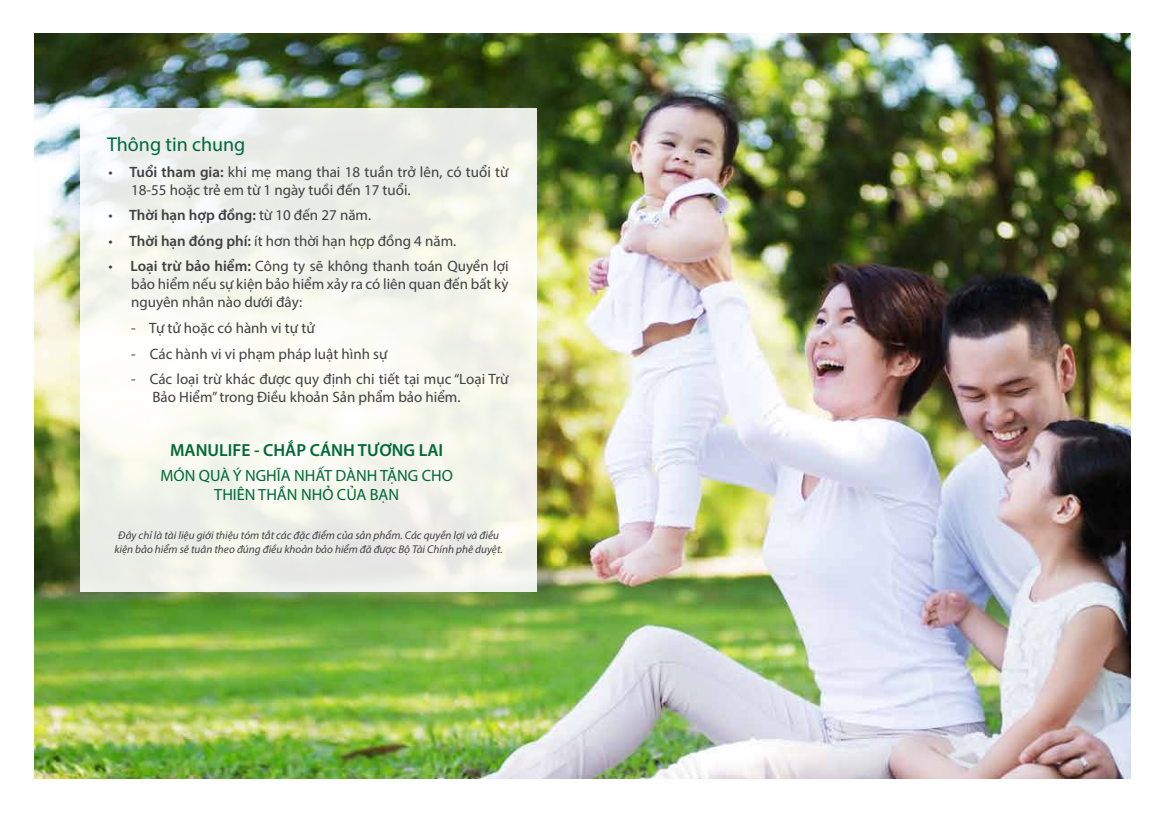
<style>
.page{position:relative;width:1166px;height:816px;background:#fff}
.page>*{position:absolute;margin:0;border:0;box-sizing:border-box;transform-origin:0 0}
.t1{font:20px "Myriad Pro";color:#006940}
.t2{font:600 17.5px "Myriad Pro";color:#006838}
.t3{font:16.25px/19.5px "Myriad Pro";color:#006838;text-align:center}
.t4{font:15px/18px "Myriad Pro";color:#414042}
.t5{font:600 15px "Myriad Pro";color:#414042}
.t6{font:italic 11.25px/13.5px "Myriad Pro";color:#414042;text-align:center}
.s1{font-weight:600}
.s2{font-weight:400}
</style>
<div class="page">
<img style="left:34px;top:33px;width:1097px;height:745px">
<div style="left:80px;top:108px;width:457px;height:484px;background:linear-gradient(to right,#f4f6f1,#f2f3e9)"></div>
<h1 class="t1" style="left:107px;top:132px;width:140px">Thông tin chung</h1>
<p class="t4" style="left:131px;top:163px;width:379px;text-indent:-22px">• <span class="s1">Tuổi tham gia:</span> khi mẹ mang thai 18 tuần trở lên, có tuổi từ<br>18-55 hoặc trẻ em từ 1 ngày tuồi đến 17 tuổi.</p>
<p class="t5" style="left:109px;top:206px;width:264px"><span class="s2">•</span> Thời hạn hợp đồng: <span class="s2">từ 10 đến 27 năm.</span></p>
<p class="t4" style="left:109px;top:232px;width:349px">• <span class="s1">Thời hạn đóng phí:</span> ít hơn thời hạn hợp đồng 4 năm.</p>
<p class="t4" style="left:131px;top:257px;width:379px;text-align:justify;text-indent:-22px">• <span class="s1">Loại trừ bảo hiểm:</span> Công ty sẽ không thanh toán Quyền lợi bảo hiểm nếu sự kiện bảo hiểm xảy ra có liên quan đến bất kỳ nguyên nhân nào dưới đây:</p>
<p class="t4" style="left:131px;top:319px;width:185px">- Tự tử hoặc có hành vi tự tử</p>
<p class="t4" style="left:131px;top:344px;width:258px">- Các hành vi vi phạm pháp luật hình sự</p>
<p class="t4" style="left:152px;top:370px;width:358px;text-indent:-21px">- Các loại trừ khác được quy định chi tiết tại mục “Loại Trừ<br>Bảo Hiểm” trong Điều khoản Sản phẩm bảo hiểm.</p>
<p class="t2" style="left:170px;top:439px;width:274px">MANULIFE - CHẮP CÁNH TƯƠNG LAI</p>
<p class="t3" style="left:161px;top:465px;width:294px">MÓN QUÀ Ý NGHĨA NHẤT DÀNH TẶNG CHO<br>THIÊN THẦN NHỎ CỦA BẠN</p>
<p class="t6" style="left:114px;top:528px;width:390px">Đây chỉ là tài liệu giới thiệu tóm tắt các đặc điểm của sản phẩm. Các quyền lợi và điều kiện bảo hiểm sẽ tuân theo đúng điều khoản bảo hiểm đã được Bộ Tài Chính phê duyệt.</p>
</div>
